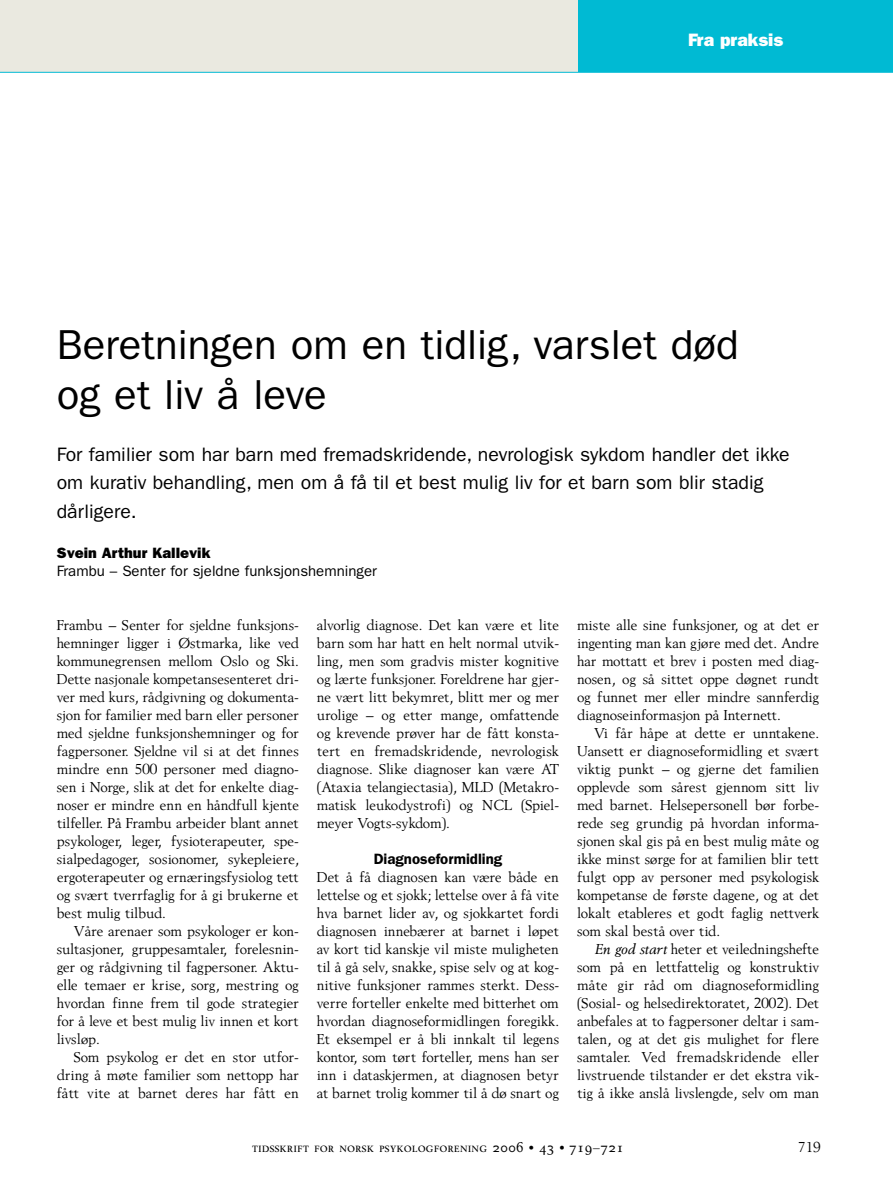
<style>
.page{position:relative;width:893px;height:1191px;background:#fff}
.page>*{position:absolute;margin:0;border:0;box-sizing:border-box;transform-origin:0 0}
.t1{font:42px/49.5px "Franklin Gothic";color:#000}
.t2{font:19.5px/28.5px "Franklin Gothic";color:#000}
.t3{font:800 18px "Franklin Gothic";color:#fff}
.t4{font:15px/18px "Berling Original";letter-spacing:-.02em;color:#000;text-align:justify}
.t5{font:15px "Berling Original Expert";letter-spacing:.025em;color:#000}
.t6{font:15px "Franklin Gothic";color:#000}
.t7{font:800 15px "Franklin Gothic";color:#000}
.t8{font:600 15px "Franklin Gothic";color:#000}
.s1{font-style:italic}
.s2{font-family:"Berling Original";font-weight:700}
</style>
<div class="page">
<div style="left:0;top:0;width:578px;height:72px;background:#eae9e0"></div>
<div style="left:578px;top:0;width:315px;height:72px;background:#00bad3"></div>
<hr style="left:0;top:72px;width:893px;height:1px;background:#00bad3">
<p class="t3" style="left:688px;top:29px;width:97px">Fra praksis</p>
<h1 class="t1" style="left:57px;top:320px;width:684px">Beretningen om en tidlig, varslet død og et liv å leve</h1>
<h2 class="t2" style="left:57px;top:440px;width:734px">For familier som har barn med fremadskridende, nevrologisk sykdom handler det ikke om kurativ behandling, men om å få til et best mulig liv for et barn som blir stadig dårligere.</h2>
<p class="t7" style="left:57px;top:544px;width:155px">Svein Arthur Kallevik</p>
<p class="t6" style="left:57px;top:562px;width:322px">Frambu – Senter for sjeldne funksjonshemninger</p>
<p class="t4" style="left:57px;top:616px;width:244px">Frambu – Senter for sjeldne funksjons&shy;hemninger ligger i Østmarka, like ved kommunegrensen mellom Oslo og Ski.<br>Dette nasjonale kompetansesenteret dri&shy;ver med kurs, rådgivning og dokumenta&shy;sjon for familier med barn eller personer med sjeldne funksjonshemninger og for fagpersoner. Sjeldne vil si at det finnes mindre enn 500 personer med diagno&shy;sen i Norge, slik at det for enkelte diag&shy;noser er mindre enn en håndfull kjente tilfeller. På Frambu arbeider blant annet psykologer, leger, fysioterapeuter, spe&shy;sialpedagoger, sosionomer, sykepleiere, ergoterapeuter og ernæringsfysiolog tett og svært tverrfaglig for å gi brukerne et best mulig tilbud.</p>
<p class="t4" style="left:57px;top:922px;width:244px;text-indent:17px">Våre arenaer som psykologer er kon&shy;sultasjoner, gruppesamtaler, forelesnin&shy;ger og rådgivning til fagpersoner. Aktu&shy;elle temaer er krise, sorg, mestring og hvordan finne frem til gode strategier for å leve et best mulig liv innen et kort livsløp.</p>
<p class="t4" style="left:57px;top:1048px;width:244px;text-indent:17px">Som psykolog er det en stor utfor&shy;dring å møte familier som nettopp har fått vite at barnet deres har fått en</p>
<p class="t4" style="left:317px;top:616px;width:244px">alvorlig diagnose. Det kan være et lite barn som har hatt en helt normal utvik&shy;ling, men som gradvis mister kognitive og lærte funksjoner. Foreldrene har gjer&shy;ne vært litt bekymret, blitt mer og mer urolige – og etter mange, omfattende og krevende prøver har de fått konsta&shy;tert en fremadskridende, nevrologisk diagnose. Slike diagnoser kan være AT (Ataxia telangiectasia), MLD (Metakro&shy;matisk leukodystrofi) og NCL (Spiel&shy;meyer Vogts-sykdom).</p>
<p class="t8" style="left:374px;top:850px;width:130px">Diagnoseformidling</p>
<p class="t4" style="left:317px;top:868px;width:244px">Det å få diagnosen kan være både en lettelse og et sjokk; lettelse over å få vite hva barnet lider av, og sjokkartet fordi diagnosen innebærer at barnet i løpet av kort tid kanskje vil miste muligheten til å gå selv, snakke, spise selv og at kog&shy;nitive funksjoner rammes sterkt. Dess&shy;verre forteller enkelte med bitterhet om hvordan diagnoseformidlingen foregikk.<br>Et eksempel er å bli innkalt til legens kontor, som tørt forteller, mens han ser inn i dataskjermen, at diagnosen betyr at barnet trolig kommer til å dø snart og</p>
<p class="t4" style="left:577px;top:616px;width:244px">miste alle sine funksjoner, og at det er ingenting man kan gjøre med det. Andre har mottatt et brev i posten med diag&shy;nosen, og så sittet oppe døgnet rundt og funnet mer eller mindre sannferdig diagnoseinformasjon på Internett.</p>
<p class="t4" style="left:577px;top:724px;width:244px;text-indent:17px">Vi får håpe at dette er unntakene.<br>Uansett er diagnoseformidling et svært viktig punkt – og gjerne det familien opplevde som sårest gjennom sitt liv med barnet. Helsepersonell bør forbe&shy;rede seg grundig på hvordan informa&shy;sjonen skal gis på en best mulig måte og ikke minst sørge for at familien blir tett fulgt opp av personer med psykologisk kompetanse de første dagene, og at det lokalt etableres et godt faglig nettverk som skal bestå over tid.</p>
<p class="t4" style="left:577px;top:940px;width:244px;text-indent:17px"><span class="s1">En god start</span> heter et veiledningshefte som på en lettfattelig og konstruktiv måte gir råd om diagnoseformidling (Sosial- og helsedirektoratet, 2002). Det anbefales at to fagpersoner deltar i sam&shy;talen, og at det gis mulighet for flere samtaler. Ved fremadskridende eller livstruende tilstander er det ekstra vik&shy;tig å ikke anslå livslengde, selv om man</p>
<p class="t5" style="left:252px;top:1140px;width:373px">tidsskrift for norsk psykologforening 2006 <span class="s2">•</span> 43 <span class="s2">•</span> 719–721</p>
<p class="t4" style="left:798px;top:1137px;width:24px">719</p>
</div>
